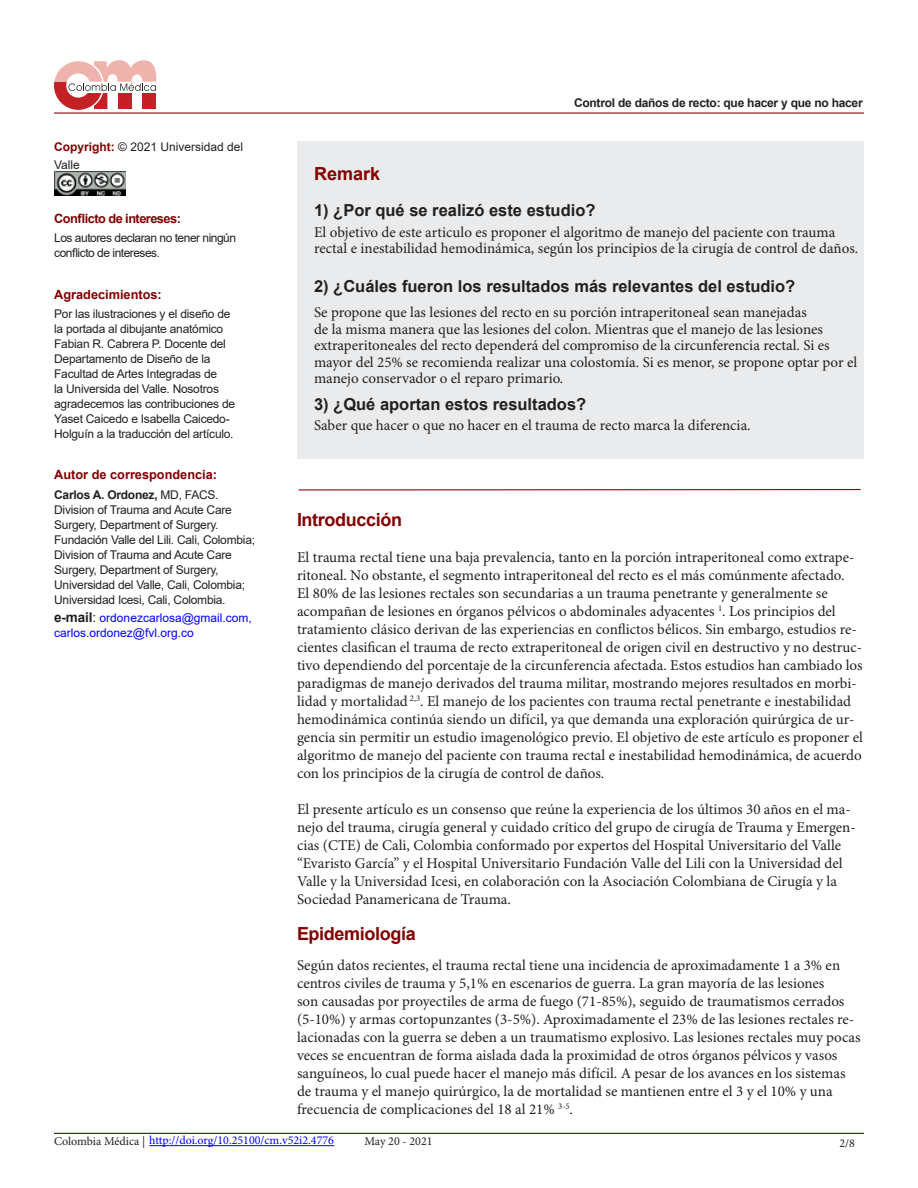
<style>
.page{position:relative;width:918px;height:1188px;background:#fff}
.page>*{position:absolute;margin:0;border:0;box-sizing:border-box;transform-origin:0 0}
.t1{font:700 18px "Arial";letter-spacing:-.02em;color:#820000}
.t2{font:700 16.5px "Arial";color:#231f20}
.t3{font:15px/18px "Minion Pro";color:#231f20}
.t4{font:700 12.75px "Arial";color:#820000}
.t5{font:700 12.75px "Arial";letter-spacing:-.04em;color:#820000}
.t6{font:12px/15px "Arial";letter-spacing:-.02em;color:#231f20}
.t7{font:12px/15px "Arial";color:#00f}
.t8{font:12px "Minion Pro";color:#00f}
.t9{font:12px/15px "Arial";letter-spacing:-.04em;color:#231f20}
.t10{font:700 12px "Arial";letter-spacing:-.02em;color:#231f20}
.t11{font:12px/18px "Arial";color:#231f20}
.t12{font:12px "Minion Pro";color:#231f20}
.s1{font-weight:700;color:#820000}
.s2{font-weight:700}
.s3{font-weight:700;font-size:13.5px;color:#231f20}
.s4{font-size:13.5px;color:#231f20}
.s5{color:#231f20}
</style>
<div class="page">
<hr style="left:54px;top:112px;width:810px;height:2px;background:#8b0d10">
<svg style="left:54px;top:60px;width:102px;height:50px"></svg>
<hr style="left:149px;top:1145px;width:185px;height:1px;background:#00f">
<img style="left:54px;top:172px;width:72px;height:23px">
<hr style="left:54px;top:1133px;width:810px;height:1px;background:#8b0d10">
<hr style="left:298px;top:489px;width:563px;height:2px;background:#8b0d10">
<div style="left:297px;top:142px;width:567px;height:317px;background:#eaebec"></div>
<p class="t11" style="left:54px;top:138px;width:190px"><span class="s1">Copyright:</span> © 2021 Universidad del<br>Valle</p>
<p class="t5" style="left:54px;top:209px;width:128px">Conflicto de intereses:</p>
<p class="t9" style="left:54px;top:230px;width:183px">Los autores declaran no tener ningún conflicto de intereses.</p>
<p class="t4" style="left:54px;top:285px;width:109px">Agradecimientos:</p>
<p class="t6" style="left:54px;top:306px;width:183px">Por las ilustraciones y el diseño de la portada al dibujante anatómico Fabian R. Cabrera P. Docente del Departamento de Diseño de la Facultad de Artes Integradas de<br>la Universida del Valle. Nosotros agradecemos las contribuciones de Yaset Caicedo e Isabella Caicedo-Holguín a la traducción del artículo.</p>
<p class="t4" style="left:54px;top:466px;width:164px">Autor de correspondencia:</p>
<p class="t6" style="left:54px;top:487px;width:202px"><span class="s2">Carlos A. Ordonez,</span> MD, FACS.<br>Division of Trauma and Acute Care Surgery, Department of Surgery.<br>Fundación Valle del Lili. Cali, Colombia; Division of Trauma and Acute Care Surgery, Department of Surgery, Universidad del Valle, Cali, Colombia; Universidad Icesi, Cali, Colombia.</p>
<p class="t7" style="left:54px;top:610px;width:199px"><span class="s3">e-mail</span><span class="s4">:</span> ordonezcarlosa@gmail.com, carlos.ordonez@fvl.org.co</p>
<p class="t10" style="left:574px;top:94px;width:290px">Control de daños de recto: que hacer y que no hacer</p>
<p class="t1" style="left:314px;top:161px;width:68px">Remark</p>
<p class="t2" style="left:314px;top:199px;width:283px">1) ¿Por qué se realizó este estudio?</p>
<p class="t3" style="left:314px;top:224px;width:546px;line-height:16.5px">El objetivo de este articulo es proponer el algoritmo de manejo del paciente con trauma rectal e inestabilidad hemodinámica, según los principios de la cirugía de control de daños.</p>
<p class="t2" style="left:314px;top:275px;width:483px">2) ¿Cuáles fueron los resultados más relevantes del estudio?</p>
<p class="t3" style="left:314px;top:305px;width:545px;line-height:16.5px">Se propone que las lesiones del recto en su porción intraperitoneal sean manejadas<br>de la misma manera que las lesiones del colon. Mientras que el manejo de las lesiones extraperitoneales del recto dependerá del compromiso de la circunferencia rectal. Si es mayor del 25% se recomienda realizar una colostomía. Si es menor, se propone optar por el manejo conservador o el reparo primario.</p>
<p class="t2" style="left:314px;top:392px;width:274px">3) ¿Qué aportan estos resultados?</p>
<p class="t3" style="left:314px;top:417px;width:438px">Saber que hacer o que no hacer en el trauma de recto marca la diferencia.</p>
<p class="t1" style="left:297px;top:507px;width:107px">Introducción</p>
<p class="t3" style="left:297px;top:548px;width:567px">El trauma rectal tiene una baja prevalencia, tanto en la porción intraperitoneal como extrape&shy;ritoneal. No obstante, el segmento intraperitoneal del recto es el más comúnmente afectado.<br>El 80% de las lesiones rectales son secundarias a un trauma penetrante y generalmente se acompañan de lesiones en órganos pélvicos o abdominales adyacentes <sup>1</sup>. Los principios del tratamiento clásico derivan de las experiencias en conflictos bélicos. Sin embargo, estudios re&shy;cientes clasifican el trauma de recto extraperitoneal de origen civil en destructivo y no destruc&shy;tivo dependiendo del porcentaje de la circunferencia afectada. Estos estudios han cambiado los paradigmas de manejo derivados del trauma militar, mostrando mejores resultados en morbi&shy;lidad y mortalidad <sup>2,3</sup>. El manejo de los pacientes con trauma rectal penetrante e inestabilidad hemodinámica continúa siendo un difícil, ya que demanda una exploración quirúrgica de ur&shy;gencia sin permitir un estudio imagenológico previo. El objetivo de este artículo es proponer el algoritmo de manejo del paciente con trauma rectal e inestabilidad hemodinámica, de acuerdo con los principios de la cirugía de control de daños.</p>
<p class="t3" style="left:297px;top:800px;width:560px">El presente artículo es un consenso que reúne la experiencia de los últimos 30 años en el ma&shy;nejo del trauma, cirugía general y cuidado crítico del grupo de cirugía de Trauma y Emergen&shy;cias (CTE) de Cali, Colombia conformado por expertos del Hospital Universitario del Valle “Evaristo García” y el Hospital Universitario Fundación Valle del Lili con la Universidad del Valle y la Universidad Icesi, en colaboración con la Asociación Colombiana de Cirugía y la Sociedad Panamericana de Trauma.</p>
<p class="t1" style="left:297px;top:921px;width:120px">Epidemiología</p>
<p class="t3" style="left:297px;top:957px;width:565px">Según datos recientes, el trauma rectal tiene una incidencia de aproximadamente 1 a 3% en centros civiles de trauma y 5,1% en escenarios de guerra. La gran mayoría de las lesiones<br>son causadas por proyectiles de arma de fuego (71-85%), seguido de traumatismos cerrados (5-10%) y armas cortopunzantes (3-5%). Aproximadamente el 23% de las lesiones rectales re&shy;lacionadas con la guerra se deben a un traumatismo explosivo. Las lesiones rectales muy pocas veces se encuentran de forma aislada dada la proximidad de otros órganos pélvicos y vasos sanguíneos, lo cual puede hacer el manejo más difícil. A pesar de los avances en los sistemas de trauma y el manejo quirúrgico, la de mortalidad se mantienen entre el 3 y el 10% y una frecuencia de complicaciones del 18 al 21% <sup>3-5</sup>.</p>
<p class="t8" style="left:54px;top:1133px;width:282px"><span class="s5">Colombia Médica |</span> http://doi.org/10.25100/cm.v52i2.4776</p>
<p class="t12" style="left:364px;top:1134px;width:70px">May 20 - 2021</p>
<p class="t12" style="left:840px;top:1136px;width:17px">2/8</p>
</div>
